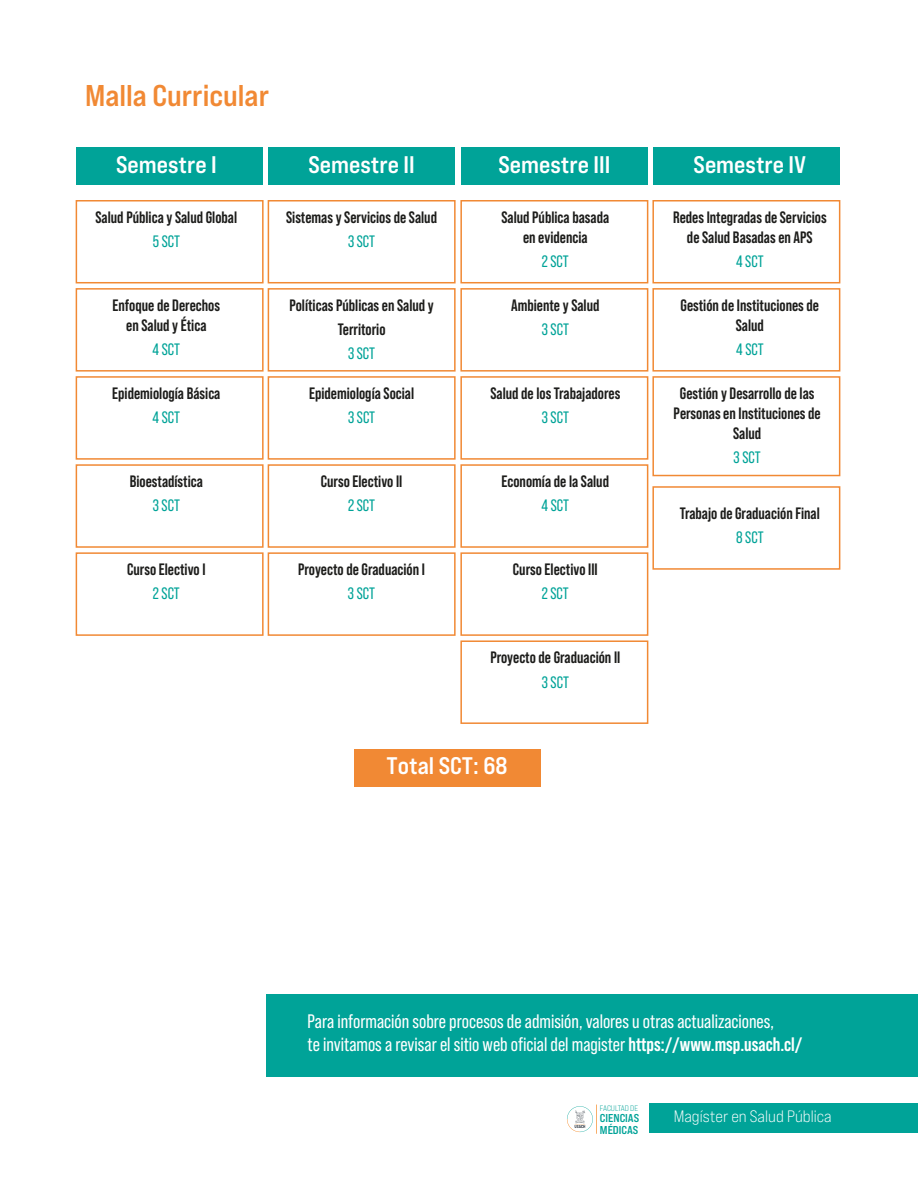
<style>
.page{position:relative;width:918px;height:1188px;background:#fff}
.page>*{position:absolute;margin:0;border:0;box-sizing:border-box;transform-origin:0 0}
.t1{font:700 expanded 30px "Bebas Neue Pro";color:#f18934}
.t2{font:700 expanded 24px "Bebas Neue Pro";color:#fff}
.t3{font:19.5px/22.5px "Bebas Neue Pro";color:#fff}
.t4{font:700 16.5px/19.8px "Bebas Neue Pro";color:#1d1d1b;text-align:center}
.t5{font:16.5px "Bebas Neue Pro";color:#00a398}
.t6{font:expanded 16.5px "Bebas Neue Pro";color:#fff}
.t7{font:700 expanded 11.4px/11.4px "Bebas Neue Pro";color:#00a398}
.t8{font:expanded 8.1px "Bebas Neue Pro";letter-spacing:-.005em;color:#00a398}
.s1{font-weight:700}
</style>
<div class="page">
<div style="left:76px;top:147px;width:187px;height:38px;background:#00a398"></div>
<div style="left:268px;top:147px;width:187px;height:37px;background:#00a398"></div>
<div style="left:461px;top:147px;width:187px;height:38px;background:#00a398"></div>
<div style="left:653px;top:147px;width:187px;height:37px;background:#00a398"></div>
<svg style="left:567px;top:1104px;width:30px;height:30px"></svg>
<div style="left:649px;top:1103px;width:269px;height:29px;background:#00a398"></div>
<div style="left:76px;top:200px;width:188px;height:83px;border:2px solid #f18934"></div>
<div style="left:268px;top:200px;width:188px;height:83px;border:2px solid #f18934"></div>
<div style="left:460px;top:200px;width:188px;height:83px;border:2px solid #f18934"></div>
<div style="left:652px;top:200px;width:188px;height:83px;border:2px solid #f18934"></div>
<div style="left:76px;top:288px;width:188px;height:84px;border:2px solid #f18934"></div>
<div style="left:268px;top:288px;width:188px;height:84px;border:2px solid #f18934"></div>
<div style="left:460px;top:288px;width:188px;height:84px;border:2px solid #f18934"></div>
<div style="left:652px;top:288px;width:188px;height:84px;border:2px solid #f18934"></div>
<div style="left:76px;top:376px;width:188px;height:84px;border:2px solid #f18934"></div>
<div style="left:268px;top:376px;width:188px;height:84px;border:2px solid #f18934"></div>
<div style="left:460px;top:376px;width:188px;height:84px;border:2px solid #f18934"></div>
<div style="left:652px;top:376px;width:188px;height:100px;border:2px solid #f18934"></div>
<div style="left:76px;top:464px;width:188px;height:84px;border:2px solid #f18934"></div>
<div style="left:268px;top:464px;width:188px;height:84px;border:2px solid #f18934"></div>
<div style="left:460px;top:464px;width:188px;height:84px;border:2px solid #f18934"></div>
<div style="left:652px;top:486px;width:188px;height:84px;border:2px solid #f18934"></div>
<div style="left:76px;top:552px;width:188px;height:84px;border:2px solid #f18934"></div>
<div style="left:268px;top:552px;width:188px;height:84px;border:2px solid #f18934"></div>
<div style="left:460px;top:552px;width:188px;height:84px;border:2px solid #f18934"></div>
<div style="left:460px;top:640px;width:188px;height:84px;border:2px solid #f18934"></div>
<div style="left:354px;top:749px;width:186px;height:37px;background:#f18934"></div>
<div style="left:266px;top:994px;width:652px;height:82px;background:#00a398"></div>
<h1 class="t1" style="left:85px;top:77px;width:186px">Malla Curricular</h1>
<h2 class="t2" style="left:116px;top:150px;width:102px">Semestre I</h2>
<h2 class="t2" style="left:309px;top:150px;width:108px">Semestre II</h2>
<h2 class="t2" style="left:499px;top:150px;width:113px">Semestre III</h2>
<p class="t4" style="left:96px;top:207px;width:143px">Salud Pública y Salud Global</p>
<p class="t5" style="left:153px;top:232px;width:29px">5 SCT</p>
<p class="t4" style="left:286px;top:207px;width:153px">Sistemas y Servicios de Salud</p>
<p class="t5" style="left:348px;top:232px;width:29px">3 SCT</p>
<p class="t4" style="left:501px;top:207px;width:109px">Salud Pública basada en evidencia</p>
<p class="t5" style="left:542px;top:252px;width:29px">2 SCT</p>
<p class="t4" style="left:113px;top:295px;width:109px">Enfoque de Derechos en Salud y Ética</p>
<p class="t5" style="left:153px;top:340px;width:29px">4 SCT</p>
<p class="t4" style="left:289px;top:293px;width:146px;line-height:24.3px">Políticas Públicas en Salud y<br>Territorio</p>
<p class="t5" style="left:348px;top:344px;width:29px">3 SCT</p>
<p class="t4" style="left:511px;top:295px;width:90px">Ambiente y Salud</p>
<p class="t5" style="left:542px;top:320px;width:29px">3 SCT</p>
<p class="t4" style="left:112px;top:383px;width:110px">Epidemiología Básica</p>
<p class="t5" style="left:153px;top:408px;width:29px">4 SCT</p>
<p class="t4" style="left:309px;top:383px;width:107px">Epidemiología Social</p>
<p class="t5" style="left:348px;top:408px;width:29px">3 SCT</p>
<p class="t4" style="left:490px;top:383px;width:131px">Salud de los Trabajadores</p>
<p class="t5" style="left:542px;top:408px;width:29px">3 SCT</p>
<p class="t4" style="left:130px;top:471px;width:75px">Bioestadística</p>
<p class="t5" style="left:153px;top:496px;width:29px">3 SCT</p>
<p class="t4" style="left:321px;top:471px;width:83px">Curso Electivo II</p>
<p class="t5" style="left:348px;top:496px;width:29px">2 SCT</p>
<p class="t4" style="left:502px;top:471px;width:109px">Economía de la Salud</p>
<p class="t5" style="left:542px;top:496px;width:29px">4 SCT</p>
<p class="t4" style="left:127px;top:559px;width:80px">Curso Electivo I</p>
<p class="t5" style="left:153px;top:584px;width:29px">2 SCT</p>
<p class="t4" style="left:298px;top:559px;width:128px">Proyecto de Graduación I</p>
<p class="t5" style="left:348px;top:584px;width:29px">3 SCT</p>
<p class="t4" style="left:513px;top:559px;width:86px">Curso Electivo III</p>
<p class="t5" style="left:542px;top:584px;width:29px">2 SCT</p>
<p class="t4" style="left:490px;top:647px;width:132px">Proyecto de Graduación II</p>
<p class="t5" style="left:542px;top:673px;width:29px">3 SCT</p>
<h2 class="t2" style="left:387px;top:751px;width:122px">Total SCT: 68</h2>
<h2 class="t2" style="left:694px;top:150px;width:114px">Semestre IV</h2>
<p class="t4" style="left:673px;top:207px;width:155px">Redes Integradas de Servicios de Salud Basadas en APS</p>
<p class="t5" style="left:736px;top:252px;width:29px">4 SCT</p>
<p class="t4" style="left:681px;top:295px;width:140px">Gestión de Instituciones de<br>Salud</p>
<p class="t5" style="left:736px;top:340px;width:29px">4 SCT</p>
<p class="t4" style="left:674px;top:383px;width:149px">Gestión y Desarrollo de las<br>Personas en Instituciones de<br>Salud</p>
<p class="t5" style="left:734px;top:448px;width:29px">3 SCT</p>
<p class="t4" style="left:680px;top:503px;width:142px">Trabajo de Graduación Final</p>
<p class="t5" style="left:736px;top:528px;width:29px">8 SCT</p>
<p class="t3" style="left:308px;top:1010px;width:496px">Para información sobre procesos de admisión, valores u otras actualizaciones,<br>te invitamos a revisar el sitio web oficial del magister <span class="s1">https://www.msp.usach.cl/</span></p>
<p class="t8" style="left:600px;top:1103px;width:40px">FACULTAD DE</p>
<p class="t7" style="left:600px;top:1112px;width:41px">CIENCIAS<br>MÉDICAS</p>
<p class="t6" style="left:674px;top:1107px;width:160px">Magíster en Salud Pública</p>
</div>
